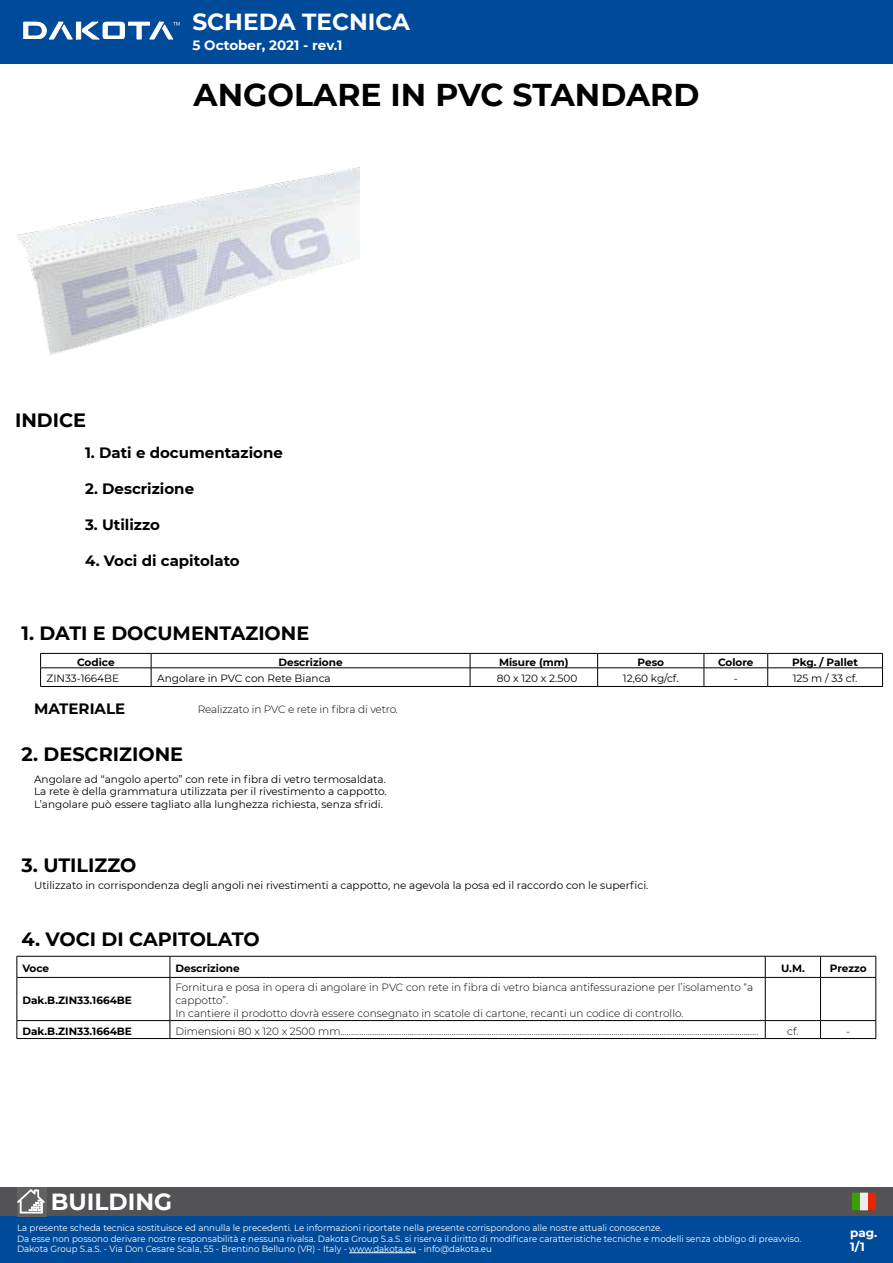
<style>
.page{position:relative;width:893px;height:1263px;background:#fff}
.page>*{position:absolute;margin:0;border:0;box-sizing:border-box;transform-origin:0 0}
.t1{font:700 31.5px "Montserrat";color:#000}
.t2{font:700 23.25px "Montserrat";color:#fff}
.t3{font:700 19.2px "Montserrat";color:#000}
.t4{font:700 15px "Montserrat";color:#000}
.t5{font:700 13.5px "Montserrat";color:#fff}
.t6{font:700 12px/14.4px "Montserrat";color:#fff}
.t7{font:300 10.5px/12.6px "Montserrat";color:#000}
.t8{font:10.5px/12.6px "Montserrat";color:#000;text-align:justify}
.t9{font:700 10.5px "Montserrat";color:#000}
.t10{font:9px/10.5px "Montserrat";color:#fff;scale:.96 1}
</style>
<div class="page">
<div style="left:0;top:0;width:893px;height:64px;background:#004a9a"></div>
<div style="left:0;top:1216px;width:893px;height:47px;background:#004a9a"></div>
<hr style="left:349px;top:1252px;width:67px;height:1px;background:#fff">
<svg style="left:23px;top:22px;width:157px;height:17px"></svg>
<div style="left:0;top:1187px;width:893px;height:29px;background:#535356"></div>
<svg style="left:852px;top:1193px;width:24px;height:17px"></svg>
<svg style="left:17px;top:1187px;width:29px;height:29px"></svg>
<svg style="left:17px;top:1189px;width:28px;height:24px"></svg>
<hr style="left:40px;top:653px;width:111px;height:1px;background:#000">
<hr style="left:151px;top:653px;width:319px;height:1px;background:#000">
<hr style="left:470px;top:653px;width:128px;height:1px;background:#000">
<hr style="left:598px;top:653px;width:106px;height:1px;background:#000">
<hr style="left:704px;top:653px;width:64px;height:1px;background:#000">
<hr style="left:768px;top:653px;width:115px;height:1px;background:#000">
<hr style="left:40px;top:667px;width:111px;height:1px;background:#000">
<svg style="left:40px;top:654px;width:1px;height:32px"></svg>
<hr style="left:151px;top:667px;width:319px;height:1px;background:#000">
<svg style="left:151px;top:654px;width:1px;height:32px"></svg>
<hr style="left:470px;top:667px;width:128px;height:1px;background:#000">
<svg style="left:470px;top:654px;width:1px;height:32px"></svg>
<hr style="left:598px;top:667px;width:106px;height:1px;background:#000">
<svg style="left:597px;top:654px;width:1px;height:32px"></svg>
<hr style="left:704px;top:667px;width:64px;height:1px;background:#000">
<svg style="left:704px;top:654px;width:1px;height:32px"></svg>
<hr style="left:768px;top:667px;width:115px;height:1px;background:#000">
<svg style="left:767px;top:654px;width:1px;height:32px"></svg>
<svg style="left:882px;top:654px;width:1px;height:32px"></svg>
<hr style="left:40px;top:686px;width:111px;height:1px;background:#000">
<hr style="left:151px;top:686px;width:319px;height:1px;background:#000">
<hr style="left:470px;top:686px;width:128px;height:1px;background:#000">
<hr style="left:598px;top:686px;width:106px;height:1px;background:#000">
<hr style="left:704px;top:686px;width:64px;height:1px;background:#000">
<hr style="left:768px;top:686px;width:115px;height:1px;background:#000">
<img style="left:17px;top:167px;width:343px;height:188px">
<div style="left:26px;top:352px;width:24px;height:19px;background:#fff"></div>
<svg style="left:132px;top:280px;width:155px;height:75px"></svg>
<hr style="left:17px;top:956px;width:153px;height:1px;background:#000">
<svg style="left:17px;top:956px;width:1px;height:21px"></svg>
<hr style="left:170px;top:956px;width:595px;height:1px;background:#000">
<svg style="left:170px;top:956px;width:1px;height:21px"></svg>
<hr style="left:765px;top:956px;width:55px;height:1px;background:#000">
<svg style="left:765px;top:956px;width:1px;height:21px"></svg>
<hr style="left:820px;top:956px;width:56px;height:1px;background:#000">
<svg style="left:820px;top:956px;width:1px;height:21px"></svg>
<svg style="left:875px;top:956px;width:1px;height:21px"></svg>
<hr style="left:17px;top:977px;width:153px;height:1px;background:#000">
<hr style="left:17px;top:977px;width:1px;height:43px;background:#000">
<hr style="left:170px;top:977px;width:595px;height:1px;background:#000">
<hr style="left:170px;top:977px;width:1px;height:43px;background:#000">
<hr style="left:765px;top:977px;width:55px;height:1px;background:#000">
<hr style="left:765px;top:977px;width:1px;height:43px;background:#000">
<hr style="left:820px;top:977px;width:56px;height:1px;background:#000">
<hr style="left:820px;top:977px;width:1px;height:43px;background:#000">
<hr style="left:875px;top:977px;width:1px;height:43px;background:#000">
<hr style="left:17px;top:1020px;width:153px;height:1px;background:#000">
<svg style="left:17px;top:1021px;width:1px;height:17px"></svg>
<hr style="left:170px;top:1020px;width:595px;height:1px;background:#000">
<svg style="left:170px;top:1021px;width:1px;height:17px"></svg>
<hr style="left:765px;top:1020px;width:55px;height:1px;background:#000">
<svg style="left:765px;top:1021px;width:1px;height:17px"></svg>
<hr style="left:820px;top:1020px;width:56px;height:1px;background:#000">
<svg style="left:820px;top:1021px;width:1px;height:17px"></svg>
<svg style="left:875px;top:1021px;width:1px;height:17px"></svg>
<hr style="left:17px;top:1038px;width:153px;height:1px;background:#000">
<hr style="left:170px;top:1038px;width:595px;height:1px;background:#000">
<hr style="left:765px;top:1038px;width:55px;height:1px;background:#000">
<hr style="left:820px;top:1038px;width:56px;height:1px;background:#000">
<h2 class="t2" style="left:192px;top:5px;width:219px">SCHEDA TECNICA</h2>
<p class="t5" style="left:192px;top:35px;width:152px">5 October, 2021 - rev.1</p>
<h1 class="t1" style="left:194px;top:72px;width:507px">ANGOLARE IN PVC STANDARD</h1>
<h3 class="t3" style="left:15px;top:406px;width:73px">INDICE</h3>
<h3 class="t4" style="left:85px;top:442px;width:199px">1. Dati e documentazione</h3>
<h3 class="t4" style="left:85px;top:478px;width:111px">2. Descrizione</h3>
<h3 class="t4" style="left:85px;top:514px;width:76px">3. Utilizzo</h3>
<h3 class="t4" style="left:85px;top:550px;width:156px">4. Voci di capitolato</h3>
<h3 class="t3" style="left:22px;top:619px;width:289px">1. DATI E DOCUMENTAZIONE</h3>
<p class="t9" style="left:77px;top:654px;width:39px">Codice</p>
<p class="t9" style="left:278px;top:654px;width:66px">Descrizione</p>
<p class="t9" style="left:499px;top:654px;width:71px">Misure (mm)</p>
<p class="t9" style="left:637px;top:654px;width:28px">Peso</p>
<p class="t9" style="left:718px;top:654px;width:37px">Colore</p>
<p class="t9" style="left:792px;top:654px;width:68px">Pkg. / Pallet</p>
<p class="t8" style="left:47px;top:672px;width:74px">ZIN33-1664BE</p>
<p class="t8" style="left:157px;top:672px;width:175px">Angolare in PVC con Rete Bianca</p>
<p class="t8" style="left:497px;top:672px;width:82px">80 x 120 x 2.500</p>
<p class="t8" style="left:623px;top:672px;width:57px">12,60 kg/cf.</p>
<p class="t8" style="left:734px;top:672px;width:6px">-</p>
<p class="t8" style="left:793px;top:672px;width:66px">125 m / 33 cf.</p>
<h3 class="t4" style="left:34px;top:697px;width:93px">MATERIALE</h3>
<p class="t7" style="left:198px;top:702px;width:202px">Realizzato in PVC e rete in fibra di vetro.</p>
<h3 class="t3" style="left:22px;top:741px;width:163px">2. DESCRIZIONE</h3>
<p class="t8" style="left:34px;top:772px;width:354px">Angolare ad “angolo aperto” con rete in fibra di vetro termosaldata.<br>La rete è della grammatura utilizzata per il rivestimento a cappotto.<br>L’angolare può essere tagliato alla lunghezza richiesta, senza sfridi.</p>
<h3 class="t3" style="left:22px;top:851px;width:116px">3. UTILIZZO</h3>
<p class="t8" style="left:34px;top:878px;width:616px">Utilizzato in corrispondenza degli angoli nei rivestimenti a cappotto, ne agevola la posa ed il raccordo con le superfici.</p>
<h3 class="t3" style="left:21px;top:925px;width:240px">4. VOCI DI CAPITOLATO</h3>
<p class="t9" style="left:22px;top:961px;width:28px">Voce</p>
<p class="t9" style="left:175px;top:961px;width:66px">Descrizione</p>
<p class="t9" style="left:781px;top:961px;width:25px">U.M.</p>
<p class="t9" style="left:830px;top:961px;width:38px">Prezzo</p>
<p class="t9" style="left:22px;top:993px;width:111px">Dak.B.ZIN33.1664BE</p>
<p class="t7" style="left:175px;top:981px;width:579px">Fornitura e posa in opera di angolare in PVC con rete in fibra di vetro bianca antifessurazione per l’isolamento “a cappotto”.<br>In cantiere il prodotto dovrà essere consegnato in scatole di cartone, recanti un codice di controllo.</p>
<p class="t9" style="left:22px;top:1023px;width:111px">Dak.B.ZIN33.1664BE</p>
<p class="t7" style="left:175px;top:1024px;width:584px">Dimensioni 80 x 120 x 2500 mm.......................................................................................................................................................................................................</p>
<p class="t7" style="left:787px;top:1024px;width:13px">cf.</p>
<p class="t7" style="left:846px;top:1024px;width:6px">-</p>
<h2 class="t2" style="left:51px;top:1184px;width:123px">BUILDING</h2>
<p class="t10" style="left:17px;top:1222px;width:818px">La presente scheda tecnica sostituisce ed annulla le precedenti. Le informazioni riportate nella presente corrispondono alle nostre attuali conoscenze.<br>Da esse non possono derivare nostre responsabilità e nessuna rivalsa. Dakota Group S.a.S. si riserva il diritto di modificare caratteristiche tecniche e modelli senza obbligo di preavviso.<br>Dakota Group S.a.S. - Via Don Cesare Scala, 55 - Brentino Belluno (VR) - Italy - www.dakota.eu - info@dakota.eu</p>
<p class="t6" style="left:850px;top:1225px;width:29px">pag.<br>1/1</p>
</div>
